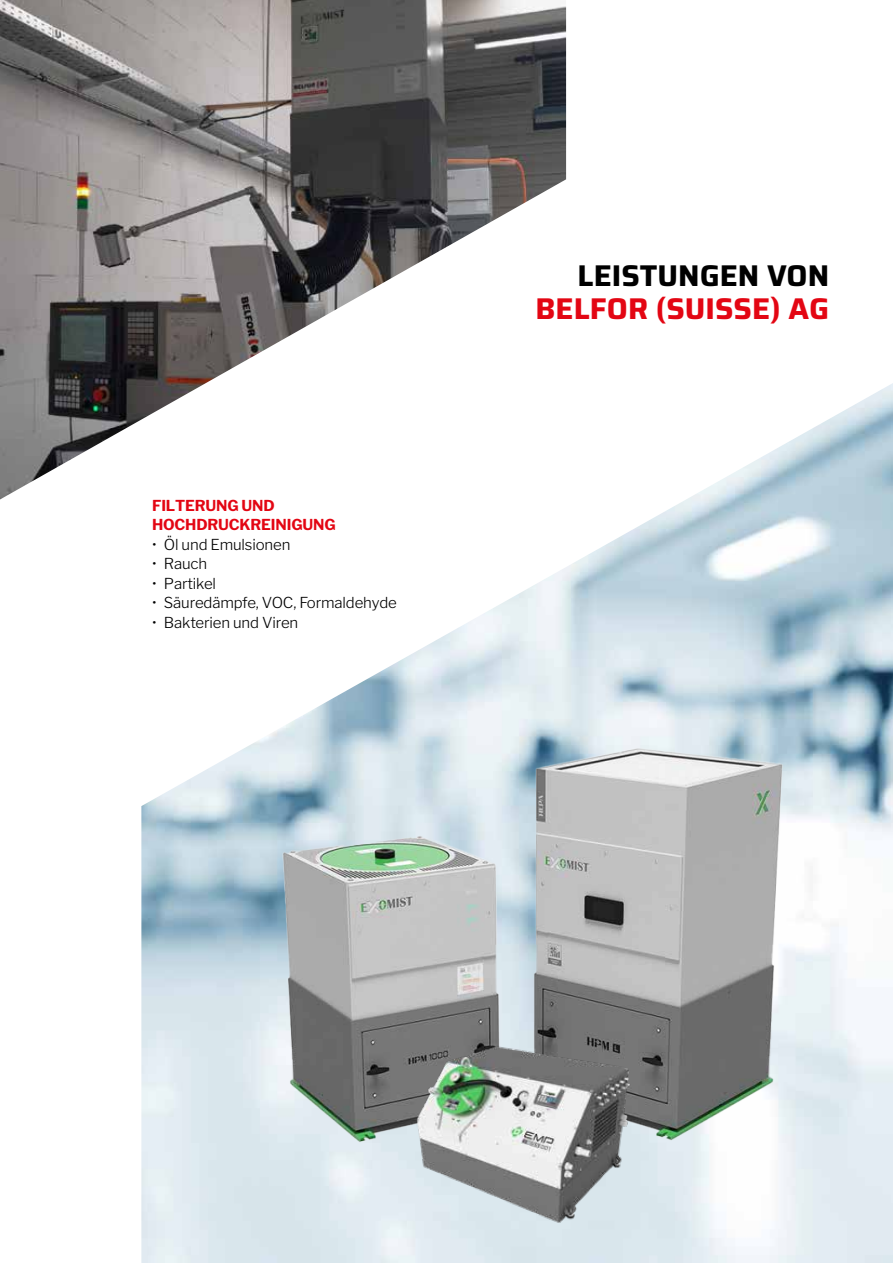
<style>
.page{position:relative;width:893px;height:1263px;background:#fff}
.page>*{position:absolute;margin:0;border:0;box-sizing:border-box;transform-origin:0 0}
.t1{font:700 30px "Saira";color:#e30613}
.t2{font:700 30px "Saira";color:#000}
.t3{font:300 15px "Libre Franklin";letter-spacing:-.01em;color:#000}
.t4{font:100 15px/19.5px "Libre Franklin";letter-spacing:-.01em;color:#e30613}
</style>
<div class="page">
<img style="left:141px;top:383px;width:752px;height:880px">
<img style="left:232px;top:639px;width:598px;height:598px">
<img style="left:391px;top:1042px;width:264px;height:185px">
<img style="left:0;top:0;width:566px;height:499px">
<p class="t4" style="left:152px;top:494px;width:185px">FILTERUNG UND<br>HOCHDRUCKREINIGUNG</p>
<p class="t3" style="left:152px;top:535px;width:140px">• Öl und Emulsionen</p>
<p class="t3" style="left:152px;top:555px;width:57px">• Rauch</p>
<p class="t3" style="left:152px;top:574px;width:66px">• Partikel</p>
<p class="t3" style="left:152px;top:594px;width:246px">• Säuredämpfe, VOC, Formaldehyde</p>
<p class="t3" style="left:152px;top:613px;width:148px">• Bakterien und Viren</p>
<h1 class="t2" style="left:578px;top:251px;width:253px">LEISTUNGEN VON</h1>
<h1 class="t1" style="left:535px;top:284px;width:295px">BELFOR (SUISSE) AG</h1>
</div>
